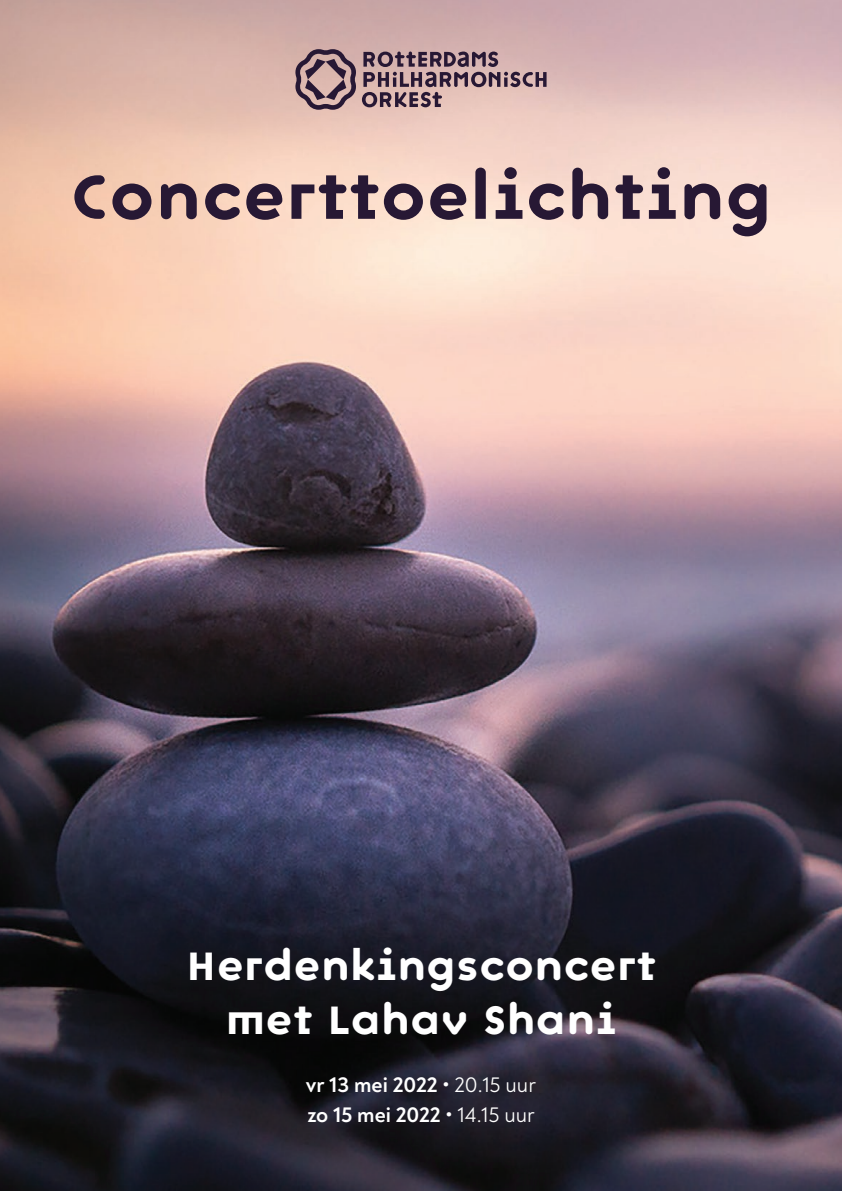
<style>
.page{position:relative;width:842px;height:1191px;background:#fff}
.page>*{position:absolute;margin:0;border:0;box-sizing:border-box;transform-origin:0 0}
.t1{font:72.8px "Rpho";color:#271834}
.t2{font:46px "Rpho";color:#fff}
.t3{font:700 22px "Noah";color:#fff}
.s1{font-weight:400}
</style>
<div class="page">
<img style="left:1px;top:0;width:841px;height:1191px">
<svg style="left:294px;top:49px;width:252px;height:61px;background:#a88a8e"></svg>
<svg style="left:0;top:0;width:1px;height:1191px"></svg>
<p class="t1" style="left:70px;top:153px;width:704px">Concerttoelichting</p>
<p class="t2" style="left:186px;top:939px;width:472px">Herdenkingsconcert</p>
<p class="t2" style="left:225px;top:993px;width:393px">met Lahav Shani</p>
<p class="t3" style="left:306px;top:1071px;width:232px">vr 13 mei 2022 • <span class="s1">20.15 uur</span></p>
<p class="t3" style="left:307px;top:1101px;width:229px">zo 15 mei 2022 • <span class="s1">14.15 uur</span></p>
</div>
